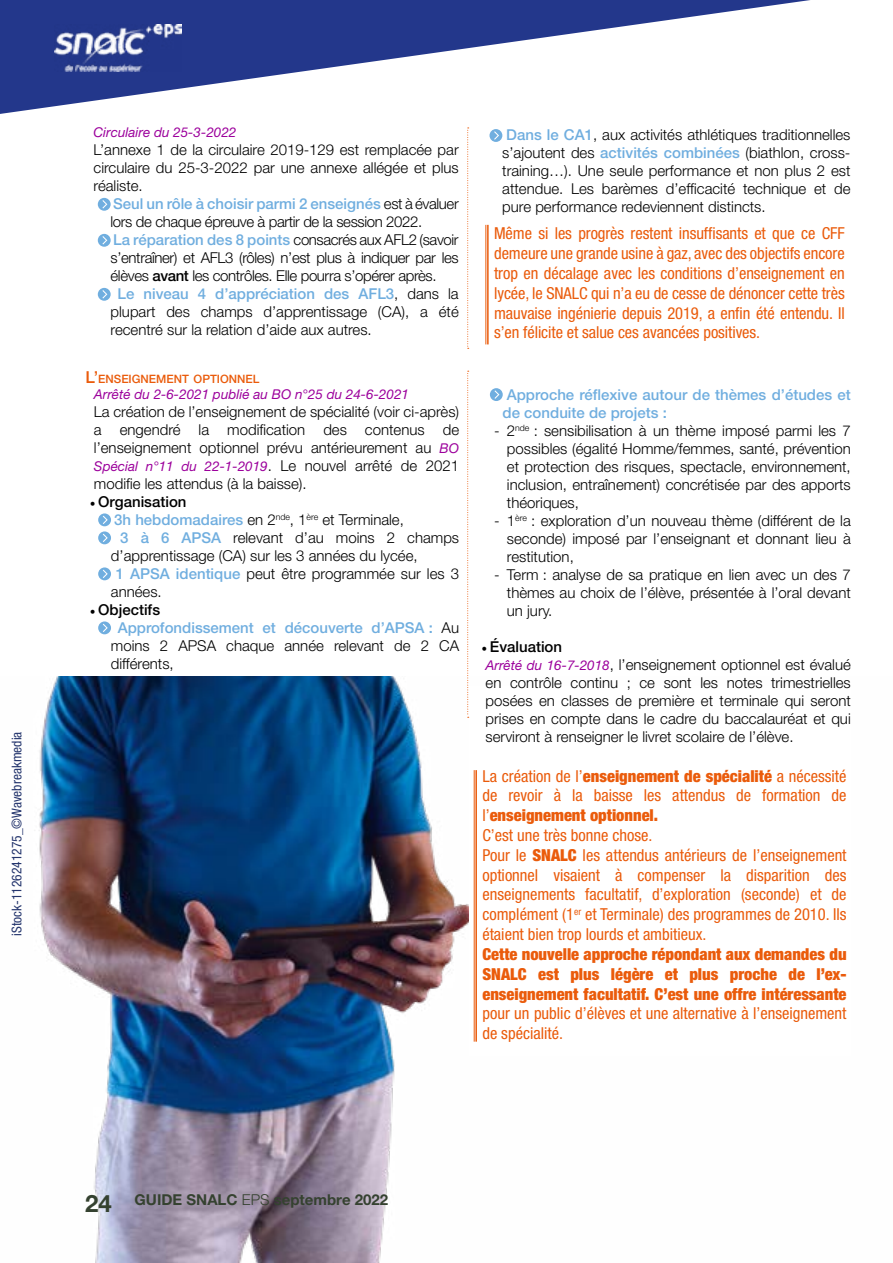
<style>
.page{position:relative;width:893px;height:1263px;background:#fff}
.page>*{position:absolute;margin:0;border:0;box-sizing:border-box;transform-origin:0 0}
.t1{font:condensed 16.5px/19.8px "Helvetica Neue LT Pro";color:#ea5b0b}
.t2{font:900 condensed 16.5px/19.8px "Helvetica Neue LT Pro";color:#ea5b0b;text-align:justify}
.t3{font:300 15px/18px "Helvetica Neue LT Pro";color:#000;text-align:justify}
.t4{font:300 15px "Helvetica Neue LT Pro";letter-spacing:-.025em;color:#000}
.t5{font:500 15px/18px "Helvetica Neue LT Pro";color:#70aedf}
.t6{font:700 15px "Helvetica Neue LT Pro";color:#354230}
.t7{font:500 15px "Helvetica Neue LT Pro";color:#000}
.t8{font:italic 13.5px "Helvetica Neue LT Pro";color:#9c009c}
.t9{font:condensed 13.5px "Helvetica Neue LT Pro";color:#24356d}
.t10{font:500 11.55px "Helvetica Neue LT Pro";color:#ea5b0b}
.s1{font-weight:300;color:#000}
.s2{font-weight:500;color:#70aedf}
.s3{font-weight:500}
.s4{font-size:16.5px}
.s5{font-weight:400;font-style:italic;font-size:13.5px;color:#9c009c}
.s6{font-weight:300;font-style:normal;font-size:15px;color:#000}
.s7{font-family:"Minion Pro";font-weight:400}
.s8{font-weight:900}
.s9{font-size:24px}
.s10{font-weight:300}
</style>
<div class="page">
<img style="left:39px;top:676px;width:431px;height:587px">
<svg style="left:0;top:0;width:810px;height:114px"></svg>
<img style="left:54px;top:24px;width:128px;height:47px">
<svg style="left:98px;top:513px;width:13px;height:13px"></svg>
<svg style="left:103px;top:516px;width:5px;height:8px"></svg>
<svg style="left:98px;top:531px;width:13px;height:13px"></svg>
<svg style="left:103px;top:534px;width:5px;height:8px"></svg>
<svg style="left:98px;top:567px;width:13px;height:13px"></svg>
<svg style="left:103px;top:570px;width:5px;height:8px"></svg>
<svg style="left:98px;top:621px;width:13px;height:13px"></svg>
<svg style="left:103px;top:624px;width:5px;height:8px"></svg>
<div style="left:490px;top:388px;width:13px;height:13px;background:#70aedf;border-radius:50%"></div>
<svg style="left:494px;top:390px;width:5px;height:9px"></svg>
<hr style="left:475px;top:770px;width:2px;height:272px;background:#ea5b0b">
<hr style="left:474px;top:770px;width:1px;height:272px;background:#ea5b0b">
<svg style="left:467px;top:371px;width:2px;height:347px"></svg>
<svg style="left:98px;top:198px;width:13px;height:13px"></svg>
<svg style="left:102px;top:200px;width:5px;height:8px"></svg>
<svg style="left:98px;top:234px;width:13px;height:13px"></svg>
<svg style="left:102px;top:236px;width:5px;height:8px"></svg>
<svg style="left:98px;top:288px;width:13px;height:13px"></svg>
<svg style="left:102px;top:290px;width:5px;height:8px"></svg>
<svg style="left:489px;top:129px;width:13px;height:13px"></svg>
<svg style="left:494px;top:131px;width:5px;height:9px"></svg>
<svg style="left:467px;top:128px;width:2px;height:221px"></svg>
<hr style="left:487px;top:225px;width:2px;height:119px;background:#ea5b0b">
<hr style="left:486px;top:225px;width:1px;height:119px;background:#ea5b0b">
<p class="t9" style="left:9px;top:935px;width:205px;rotate:-90deg">iStock-1126241275_©Wavebreakmedia</p>
<p class="t8" style="left:94px;top:124px;width:144px">Circulaire du 25-3-2022</p>
<p class="t3" style="left:94px;top:141px;width:367px">L’annexe 1 de la circulaire 2019-129 est remplacée par circulaire du 25-3-2022 par une annexe allégée et plus réaliste.</p>
<p class="t5" style="left:113px;top:195px;width:347px">Seul un rôle à choisir parmi 2 enseignés <span class="s1">est à évaluer</span></p>
<p class="t4" style="left:111px;top:213px;width:313px">lors de chaque épreuve à partir de la session 2022.</p>
<p class="t4" style="left:113px;top:231px;width:347px"><span class="s2">La réparation des 8 points</span> consacrés aux AFL2 (savoir</p>
<p class="t4" style="left:111px;top:249px;width:350px">s’entraîner) et AFL3 (rôles) n’est plus à indiquer par les</p>
<p class="t4" style="left:111px;top:267px;width:328px">élèves <span class="s3">avant</span> les contrôles. Elle pourra s’opérer après.</p>
<p class="t5" style="left:118px;top:285px;width:343px">Le niveau 4 d’appréciation des AFL3<span class="s1">, dans la</span></p>
<p class="t3" style="left:111px;top:303px;width:350px">plupart des champs d’apprentissage (CA), a été</p>
<p class="t3" style="left:111px;top:321px;width:263px">recentré sur la relation d’aide aux autres.</p>
<p class="t10" style="left:85px;top:372px;width:175px"><span class="s4">L’</span>ENSEIGNEMENT OPTIONNEL</p>
<p class="t8" style="left:94px;top:386px;width:317px">Arrêté du 2-6-2021 publié au BO n°25 du 24-6-2021</p>
<p class="t3" style="left:94px;top:402px;width:367px">La création de l’enseignement de spécialité (voir ci-après) a engendré la modification des contenus de l’enseignement optionnel prévu antérieurement au <span class="s5">BO</span></p>
<p class="t8" style="left:94px;top:458px;width:367px">Spécial n°11 du 22-1-2019<span class="s6">. Le nouvel arrêté de 2021</span></p>
<p class="t3" style="left:94px;top:474px;width:214px">modifie les attendus (à la baisse).</p>
<p class="t7" style="left:90px;top:492px;width:98px"><span class="s7">•</span> Organisation</p>
<p class="t3" style="left:114px;top:510px;width:291px"><span class="s2">3h hebdomadaires</span> en 2<sup>nde</sup>, 1<sup>ère</sup> et Terminale,</p>
<p class="t3" style="left:120px;top:528px;width:340px"><span class="s2">3 à 6 APSA</span> relevant d’au moins 2 champs</p>
<p class="t3" style="left:111px;top:546px;width:308px">d’apprentissage (CA) sur les 3 années du lycée,</p>
<p class="t3" style="left:116px;top:564px;width:345px"><span class="s2">1 APSA identique</span> peut être programmée sur les 3</p>
<p class="t3" style="left:111px;top:582px;width:52px">années.</p>
<p class="t7" style="left:90px;top:600px;width:72px"><span class="s7">•</span> Objectifs</p>
<p class="t5" style="left:118px;top:618px;width:343px">Approfondissement et découverte d’APSA : <span class="s1">Au</span></p>
<p class="t3" style="left:111px;top:636px;width:350px">moins 2 APSA chaque année relevant de 2 CA</p>
<p class="t3" style="left:111px;top:654px;width:64px">différents,</p>
<p class="t3" style="left:502px;top:126px;width:350px"><span class="s2">Dans le CA1</span>, aux activités athlétiques traditionnelles s’ajoutent des <span class="s2">activités combinées</span> (biathlon, cross&shy;training…). Une seule performance et non plus 2 est attendue. Les barèmes d’efficacité technique et de pure performance redeviennent distincts.</p>
<p class="t1" style="left:494px;top:223px;width:352px;text-align:justify">Même si les progrès restent insuffisants et que ce CFF demeure une grande usine à gaz, avec des objectifs encore trop en décalage avec les conditions d’enseignement en lycée, le SNALC qui n’a eu de cesse de dénoncer cette très mauvaise ingénierie depuis 2019, a enfin été entendu. Il s’en félicite et salue ces avancées positives.</p>
<p class="t5" style="left:503px;top:385px;width:350px">Approche réflexive autour de thèmes d’études et de conduite de projets :</p>
<p class="t3" style="left:507px;top:421px;width:345px;text-indent:-13px">- 2<sup>nde</sup> : sensibilisation à un thème imposé parmi les 7 possibles (égalité Homme/femmes, santé, prévention et protection des risques, spectacle, environnement, inclusion, entraînement) concrétisée par des apports théoriques,</p>
<p class="t3" style="left:507px;top:511px;width:345px;text-indent:-13px">- 1<sup>ère</sup> : exploration d’un nouveau thème (différent de la seconde) imposé par l’enseignant et donnant lieu à restitution,</p>
<p class="t3" style="left:507px;top:565px;width:345px;text-indent:-13px">- Term : analyse de sa pratique en lien avec un des 7 thèmes au choix de l’élève, présentée à l’oral devant un jury.</p>
<p class="t3" style="left:481px;top:637px;width:371px;text-align:left"><span class="s7">•</span> <span class="s3">Évaluation<br></span><span class="s5">Arrêté du 16-7-2018</span>, l’enseignement optionnel est évalué en contrôle continu ; ce sont les notes trimestrielles posées en classes de première et terminale qui seront prises en compte dans le cadre du baccalauréat et qui serviront à renseigner le livret scolaire de l’élève.</p>
<p class="t1" style="left:482px;top:766px;width:366px">La création de l’<span class="s8">enseignement de spécialité</span> a nécessité de revoir à la baisse les attendus de formation de l’<span class="s8">enseignement optionnel.<br></span>C’est une très bonne chose.<br>Pour le <span class="s8">SNALC</span> les attendus antérieurs de l’enseignement optionnel visaient à compenser la disparition des enseignements facultatif, d’exploration (seconde) et de complément (1<sup>er</sup> et Terminale) des programmes de 2010. Ils étaient bien trop lourds et ambitieux.</p>
<p class="t2" style="left:482px;top:944px;width:366px">Cette nouvelle approche répondant aux demandes du SNALC est plus légère et plus proche de l’ex&shy;enseignement facultatif. C’est une offre intéressante</p>
<p class="t1" style="left:482px;top:1003px;width:366px">pour un public d’élèves et une alternative à l’enseignement de spécialité.</p>
<p class="t6" style="left:85px;top:1190px;width:305px"><span class="s9">24</span> GUIDE SNALC <span class="s10">EPS</span> septembre 2022</p>
</div>
